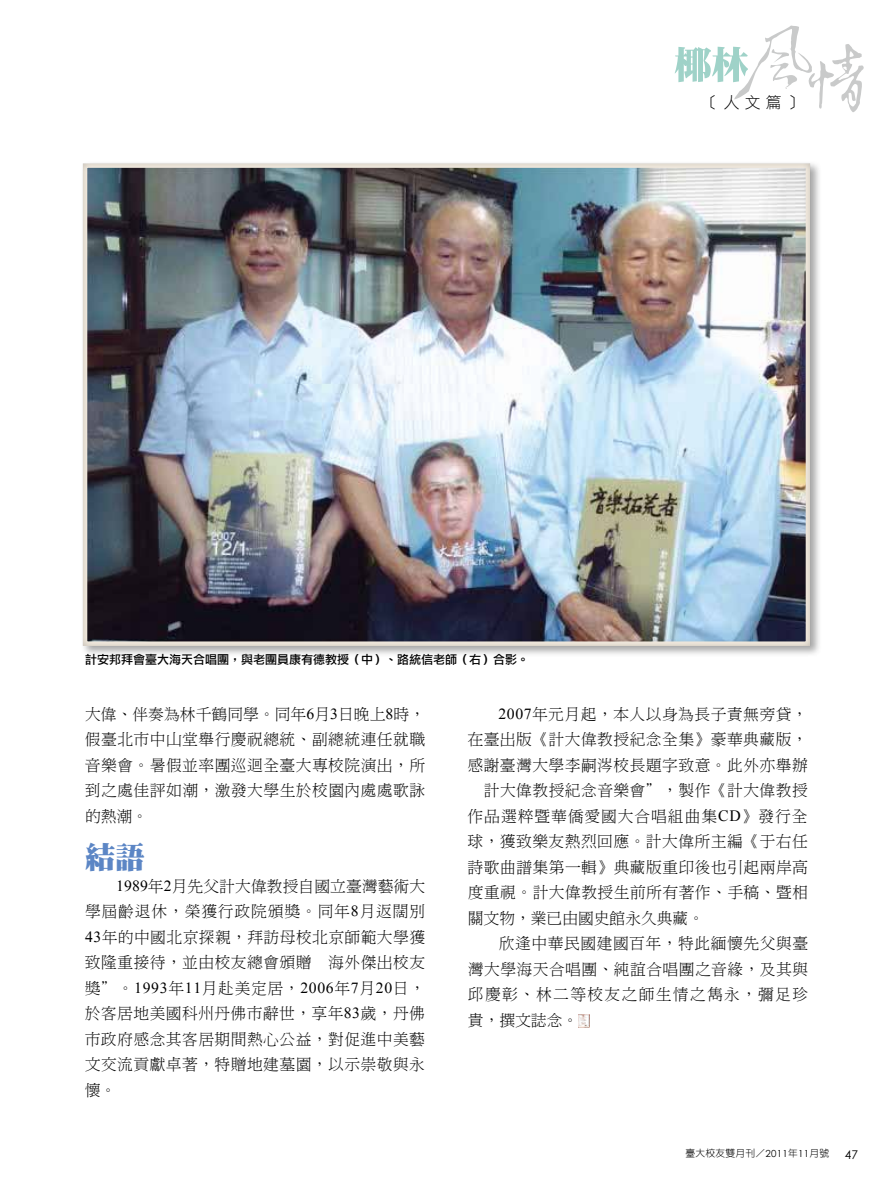
<style>
.page{position:relative;width:893px;height:1191px;background:#fff}
.page>*{position:absolute;margin:0;border:0;box-sizing:border-box;transform-origin:0 0}
.t1{font:30px "DF Ming UB HK BF";color:#5c86c5}
.t2{font:15.75px/25.5px "DF Ming Lt HKP BF";letter-spacing:.03em;color:#000;text-align:justify}
.t3{font:15.75px "DF Ming Lt HKP BF";letter-spacing:.06em;color:#000}
.t4{font:15.75px "DF Ming Lt HKP BF";letter-spacing:.085em;color:#000}
.t5{font:15.75px "DF Ming Lt HKP BF";color:#000}
.t6{font:15.75px "DF Li Hei Lt HK BF";color:#000}
.t7{font:12px "DF Li Hei Md HK BF";color:#000}
.t8{font:12px "Century Gothic";color:#000}
.t9{font:9.75px "DF Yuan Lt HKP BF";letter-spacing:.025em;color:#000}
.s1{font-family:"Times New Roman"}
.s2{font-family:"Century Gothic"}
</style>
<div class="page">
<img style="left:578px;top:1014px;width:12px;height:14px">
<div style="left:80px;top:160px;width:741px;height:497px;background:#000;opacity:.35"></div>
<div style="left:82px;top:162px;width:729px;height:484px;background:#000;opacity:.25"></div>
<svg style="left:675px;top:26px;width:189px;height:86px"></svg>
<p class="t6" style="left:703px;top:94px;width:101px">﹝人文篇﹞</p>
<p class="t7" style="left:85px;top:653px;width:445px">計安邦拜會臺大海天合唱團，與老團員康有德教授（中）、路統信老師（右）合影。</p>
<p class="t2" style="left:85px;top:702px;width:342px">大偉、伴奏為林千鶴同學。同年月✓日晚上時，假臺北市中山堂舉行慶祝總統、副總統連任就職音樂會。暑假並率團巡迴全臺大專校院演出，所到之處佳評如潮，激發大學生於校園內處處歌詠的熱潮。</p>
<h1 class="t1" style="left:85px;top:842px;width:61px">結語</h1>
<p class="t2" style="left:85px;top:874px;width:342px;text-align:right">年月先父計大偉教授自國立臺灣藝術大<br>學屆齡退休，榮獲行政院頒獎。同年 月返闊別</p>
<p class="t2" style="left:85px;top:925px;width:342px">✔✓年的中國北京探親，拜訪母校北京師範大學獲致隆重接待，並由校友總會頒贈 海外傑出校友獎＂。</p>
<p class="t2" style="left:85px;top:976px;width:342px;text-indent:250px">年月 日，於客居地美國科州丹佛市辭世，享年 ✓歲，丹佛市政府感念其客居期間熱心公益，對促進中美藝文交流貢獻卓著，特贈地建墓園，以示崇敬與永懷。</p>
<p class="t2" style="left:160px;top:976px;width:141px">✓年 月赴美定居，</p>
<p class="t2" style="left:532px;top:702px;width:277px">年元月起，本人以身為長子責無旁貸，</p>
<p class="t2" style="left:467px;top:727px;width:342px">在臺出版《計大偉教授紀念全集》豪華典藏版，</p>
<p class="t2" style="left:467px;top:753px;width:342px">感謝臺灣大學李嗣涔校長題字致意。此外亦舉辦</p>
<p class="t2" style="left:484px;top:778px;width:325px">計大偉教授紀念音樂會＂，製作《計大偉教授</p>
<p class="t3" style="left:468px;top:808px;width:342px">作品選粹暨華僑愛國大合唱組曲集<span class="s1">CD</span>》發行全</p>
<p class="t2" style="left:467px;top:829px;width:342px">球，獲致樂友熱烈回應。計大偉所主編《于右任</p>
<p class="t2" style="left:468px;top:855px;width:342px">詩歌曲譜集第一輯》典藏版重印後也引起兩岸高</p>
<p class="t2" style="left:468px;top:880px;width:342px">度重視。計大偉教授生前所有著作、手稿、暨相</p>
<p class="t5" style="left:468px;top:910px;width:238px">關文物，業已由國史館永久典藏。</p>
<p class="t2" style="left:499px;top:931px;width:311px">欣逢中華民國建國百年，特此緬懷先父與臺</p>
<p class="t2" style="left:468px;top:957px;width:342px">灣大學海天合唱團、純誼合唱團之音緣，及其與</p>
<p class="t4" style="left:468px;top:986px;width:342px">邱慶彰、林二等校友之師生情之雋永，彌足珍</p>
<p class="t2" style="left:468px;top:1008px;width:112px">貴，撰文誌念。</p>
<p class="t9" style="left:686px;top:1148px;width:145px">臺大校友雙月刊／<span class="s2">2011</span>年<span class="s2">11</span>月號</p>
<p class="t8" style="left:845px;top:1146px;width:15px">47</p>
</div>
